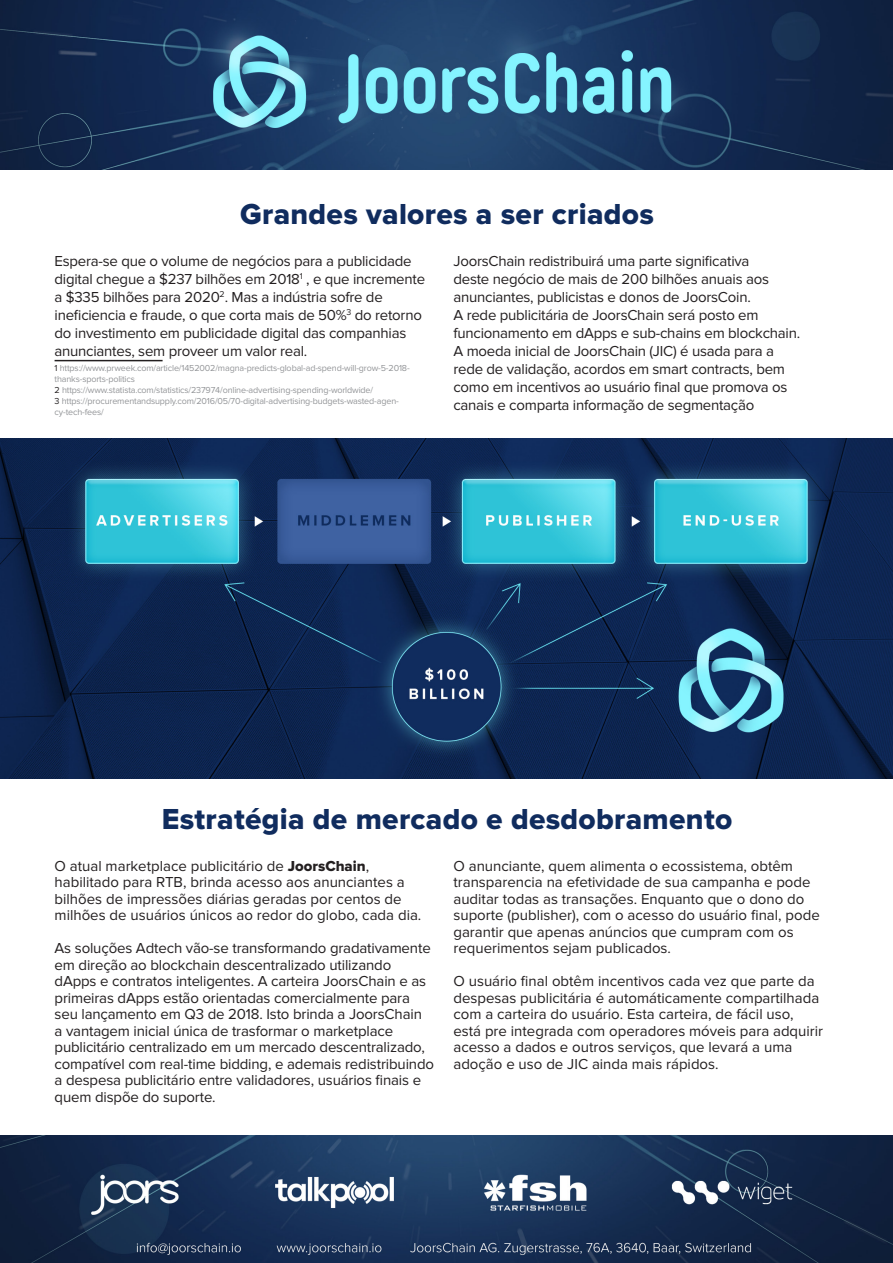
<style>
.page{position:relative;width:893px;height:1263px;background:#fff}
.page>*{position:absolute;margin:0;border:0;box-sizing:border-box;transform-origin:0 0}
.t1{font:30px "Proxima Nova Extrabld";letter-spacing:.01em;color:#102c5e}
.t2{font:15px/16.5px "Proxima Nova";letter-spacing:-.01em;color:#231f20}
.t3{font:9px/10.8px "Proxima Nova";letter-spacing:-.015em;color:#939598}
.s1{color:#231f20}
.s2{font-family:"Proxima Nova Extrabld"}
</style>
<div class="page">
<img style="left:0;top:0;width:893px;height:170px">
<img style="left:0;top:1135px;width:893px;height:128px">
<hr style="left:55px;top:360px;width:108px;height:1px;background:#231f20">
<img style="left:0;top:439px;width:893px;height:339px">
<p class="t1" style="left:240px;top:196px;width:415px">Grandes valores a ser criados</p>
<p class="t2" style="left:55px;top:252px;width:372px;line-height:18px">Espera-se que o volume de negócios para a publicidade digital chegue a $237 bilhões em 2018<sup>1</sup> , e que incremente a $335 bilhões para 2020<sup>2</sup>. Mas a indústria sofre de ineficiencia e fraude, o que corta mais de 50%<sup>3</sup> do retorno do investimento em publicidade digital das companhias anunciantes, sem proveer um valor real.</p>
<p class="t3" style="left:55px;top:363px;width:357px"><span class="s1">1</span> https://www.prweek.com/article/1452002/magna-predicts-global-ad-spend-will-grow-5-2018-</p>
<p class="t3" style="left:55px;top:374px;width:82px">thanks-sports-politics</p>
<p class="t3" style="left:55px;top:385px;width:320px"><span class="s1">2</span> https://www.statista.com/statistics/237974/online-advertising-spending-worldwide/</p>
<p class="t3" style="left:55px;top:396px;width:346px"><span class="s1">3</span> https://procurementandsupply.com/2016/05/70-digital-advertising-budgets-wasted-agen&shy;cy-tech-fees/</p>
<p class="t2" style="left:453px;top:252px;width:348px;line-height:18px">JoorsChain redistribuirá uma parte significativa<br>deste negócio de mais de 200 bilhões anuais aos anunciantes, publicistas e donos de JoorsCoin.<br>A rede publicitária de JoorsChain será posto em funcionamento em dApps e sub-chains em blockchain.<br>A moeda inicial de JoorsChain (JIC) é usada para a rede de validação, acordos em smart contracts, bem como em incentivos ao usuário final que promova os canais e comparta informação de segmentação</p>
<p class="t1" style="left:162px;top:802px;width:572px">Estratégia de mercado e desdobramento</p>
<p class="t2" style="left:55px;top:858px;width:316px">O atual marketplace publicitário de <span class="s2">JoorsChain</span>,</p>
<p class="t2" style="left:55px;top:874px;width:368px">habilitado para RTB, brinda acesso aos anunciantes a bilhões de impressões diárias geradas por centos de milhões de usuários únicos ao redor do globo, cada dia.</p>
<p class="t2" style="left:55px;top:940px;width:381px">As soluções Adtech vão-se transformando gradativamente em direção ao blockchain descentralizado utilizando dApps e contratos inteligentes. A carteira JoorsChain e as primeiras dApps estão orientadas comercialmente para seu lançamento em Q3 de 2018. Isto brinda a JoorsChain<br>a vantagem inicial única de trasformar o marketplace publicitário centralizado em um mercado descentralizado, compatível com real-time bidding, e ademais redistribuindo a despesa publicitário entre validadores, usuários finais e quem dispõe do suporte.</p>
<p class="t2" style="left:453px;top:858px;width:368px">O anunciante, quem alimenta o ecossistema, obtêm transparencia na efetividade de sua campanha e pode auditar todas as transações. Enquanto que o dono do suporte (publisher), com o acesso do usuário final, pode garantir que apenas anúncios que cumpram com os requerimentos sejam publicados.</p>
<p class="t2" style="left:453px;top:973px;width:371px">O usuário final obtêm incentivos cada vez que parte da despesas publicitária é automáticamente compartilhada com a carteira do usuário. Esta carteira, de fácil uso, está pre integrada com operadores móveis para adquirir acesso a dados e outros serviços, que levará a uma adoção e uso de JIC ainda mais rápidos.</p>
</div>
